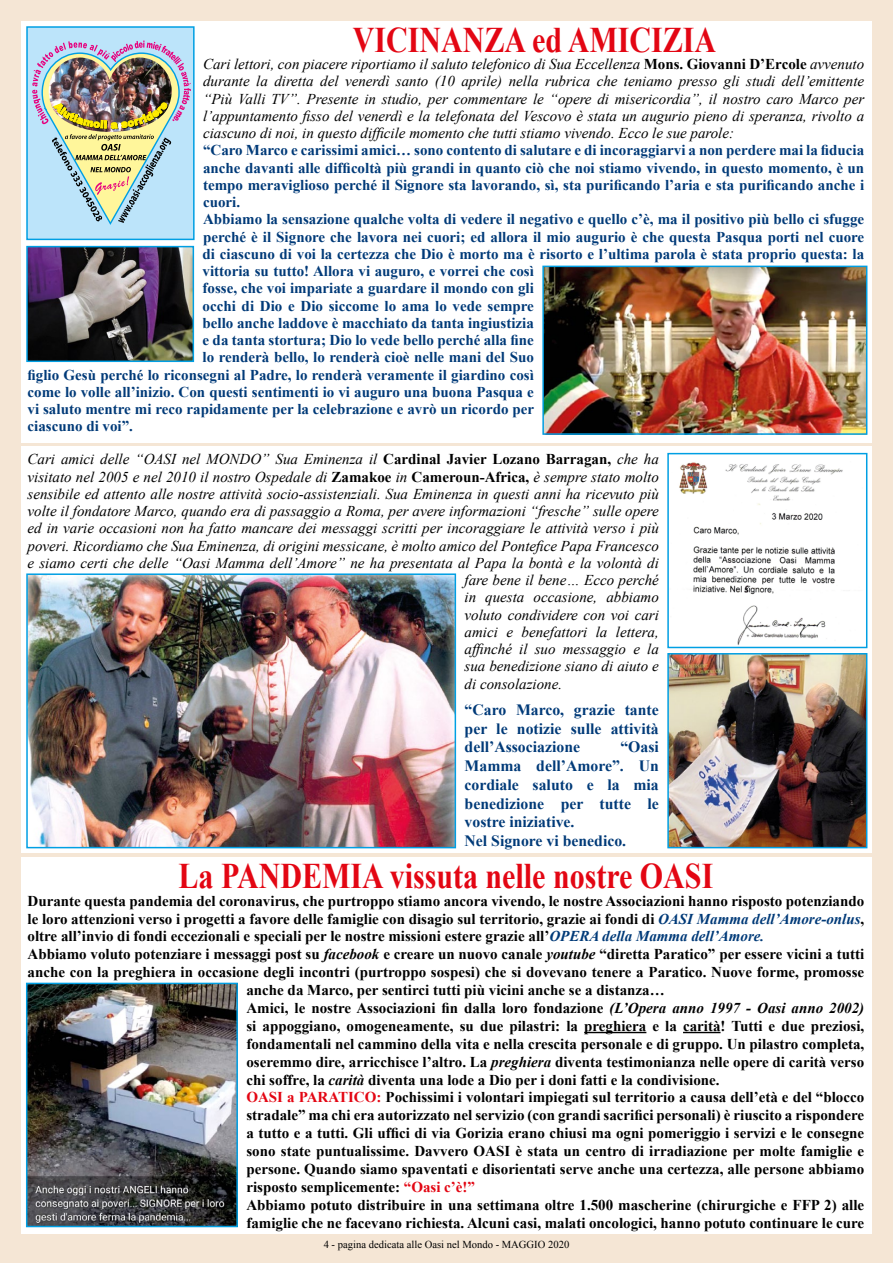
<style>
.page{position:relative;width:893px;height:1263px;background:#f5e6d5}
.page>*{position:absolute;margin:0;border:0;box-sizing:border-box;transform-origin:0 0}
.t1{font:700 36px "Times New Roman";color:#e30613;scale:.83 1}
.t2{font:700 15.75px/18.8px "Times New Roman";color:#003a78;text-align:justify}
.t3{font:700 15px "Times New Roman";color:#000}
.t4{font:italic 15px/17.2px "Times New Roman";color:#000;text-align:justify}
.t5{font:700 15px "Times New Roman";color:#003a78}
.t6{font:10.65px "Times New Roman";color:#000}
.s1{font-weight:700;font-style:normal}
.s2{font-style:italic;color:#003a78}
.s3{font-style:italic}
.s4{color:#e30613}
</style>
<div class="page">
<div style="left:21px;top:21px;width:851px;height:421px;background:#fff"></div>
<div style="left:21px;top:857px;width:851px;height:376px;background:#fff"></div>
<div style="left:21px;top:446px;width:851px;height:407px;background:#fff"></div>
<hr style="left:584px;top:1032px;width:62px;height:1px;background:#000">
<hr style="left:683px;top:1032px;width:37px;height:1px;background:#000">
<div style="left:27px;top:27px;width:167px;height:212px;background:#bce4fa"></div>
<img style="left:32px;top:41px;width:159px;height:184px">
<div style="left:26px;top:26px;width:169px;height:214px;border:2px solid #009fe3"></div>
<img style="left:29px;top:249px;width:162px;height:110px">
<div style="left:26px;top:246px;width:168px;height:116px;border:2px solid #009fe3"></div>
<img style="left:545px;top:269px;width:319px;height:163px">
<div style="left:542px;top:266px;width:325px;height:169px;border:2px solid #009fe3"></div>
<img style="left:29px;top:576px;width:424px;height:269px">
<div style="left:26px;top:573px;width:430px;height:275px;border:2px solid #009fe3"></div>
<img style="left:670px;top:656px;width:194px;height:189px">
<div style="left:667px;top:653px;width:200px;height:195px;border:2px solid #009fe3"></div>
<img style="left:679px;top:462px;width:164px;height:183px">
<div style="left:667px;top:453px;width:200px;height:195px;border:2px solid #009fe3"></div>
<img style="left:29px;top:986px;width:206px;height:238px">
<div style="left:26px;top:983px;width:212px;height:244px;border:2px solid #009fe3"></div>
<h1 class="t1" style="left:353px;top:15px;width:439px">VICINANZA ed AMICIZIA</h1>
<p class="t4" style="left:203px;top:55px;width:663px">Cari lettori, con piacere riportiamo il saluto telefonico di Sua Eccellenza <span class="s1">Mons. Giovanni D’Ercole</span> avvenuto durante la diretta del venerdì santo (10 aprile) nella rubrica che teniamo presso gli studi dell’emittente “Più Valli TV”. Presente in studio, per commentare le “opere di misericordia”, il nostro caro Marco per l’appuntamento fisso del venerdì e la telefonata del Vescovo è stata un augurio pieno di speranza, rivolto a ciascuno di noi, in questo difficile momento che tutti stiamo vivendo. Ecco le sue parole:</p>
<p class="t5" style="left:203px;top:140px;width:663px">“Caro Marco e carissimi amici… sono contento di salutare e di incoraggiarvi a non perdere mai la fiducia</p>
<p class="t5" style="left:203px;top:157px;width:663px">anche davanti alle difficoltà più grandi in quanto ciò che noi stiamo vivendo, in questo momento, è un</p>
<p class="t5" style="left:203px;top:175px;width:663px">tempo meraviglioso perché il Signore sta lavorando, sì, sta purificando l’aria e sta purificando anche i</p>
<p class="t5" style="left:203px;top:192px;width:39px">cuori.</p>
<p class="t5" style="left:203px;top:209px;width:663px">Abbiamo la sensazione qualche volta di vedere il negativo e quello c’è, ma il positivo più bello ci sfugge</p>
<p class="t5" style="left:203px;top:226px;width:663px">perché è il Signore che lavora nei cuori; ed allora il mio augurio è che questa Pasqua porti nel cuore</p>
<p class="t5" style="left:203px;top:244px;width:663px">di ciascuno di voi la certezza che Dio è morto ma è risorto e l’ultima parola è stata proprio questa: la</p>
<p class="t5" style="left:203px;top:261px;width:333px">vittoria su tutto! Allora vi auguro, e vorrei che così</p>
<p class="t5" style="left:203px;top:278px;width:333px">fosse, che voi impariate a guardare il mondo con gli</p>
<p class="t5" style="left:203px;top:295px;width:333px">occhi di Dio e Dio siccome lo ama lo vede sempre</p>
<p class="t5" style="left:203px;top:313px;width:333px">bello anche laddove è macchiato da tanta ingiustizia</p>
<p class="t5" style="left:203px;top:330px;width:333px">e da tanta stortura; Dio lo vede bello perché alla fine</p>
<p class="t5" style="left:203px;top:347px;width:333px">lo renderà bello, lo renderà cioè nelle mani del Suo</p>
<p class="t5" style="left:28px;top:364px;width:508px">figlio Gesù perché lo riconsegni al Padre, lo renderà veramente il giardino così</p>
<p class="t5" style="left:28px;top:382px;width:508px">come lo volle all’inizio. Con questi sentimenti io vi auguro una buona Pasqua e</p>
<p class="t5" style="left:28px;top:399px;width:508px">vi saluto mentre mi reco rapidamente per la celebrazione e avrò un ricordo per</p>
<p class="t5" style="left:28px;top:416px;width:107px">ciascuno di voi”.</p>
<p class="t4" style="left:28px;top:450px;width:633px">Cari amici delle “OASI nel MONDO” Sua Eminenza il <span class="s1">Cardinal Javier Lozano Barragan,</span> che ha</p>
<p class="t4" style="left:28px;top:468px;width:633px">visitato nel 2005 e nel 2010 il nostro Ospedale di <span class="s1">Zamakoe</span> in <span class="s1">Cameroun-Africa,</span> è sempre stato molto</p>
<p class="t4" style="left:28px;top:485px;width:633px">sensibile ed attento alle nostre attività socio-assistenziali. Sua Eminenza in questi anni ha ricevuto più</p>
<p class="t4" style="left:28px;top:502px;width:633px">volte il fondatore Marco, quando era di passaggio a Roma, per avere informazioni “fresche” sulle opere</p>
<p class="t4" style="left:28px;top:519px;width:633px">ed in varie occasioni non ha fatto mancare dei messaggi scritti per incoraggiare le attività verso i più</p>
<p class="t4" style="left:28px;top:537px;width:633px">poveri. Ricordiamo che Sua Eminenza, di origini messicane, è molto amico del Pontefice Papa Francesco</p>
<p class="t4" style="left:28px;top:554px;width:633px">e siamo certi che delle “Oasi Mamma dell’Amore” ne ha presentata al Papa la bontà e la volontà di</p>
<p class="t4" style="left:465px;top:571px;width:196px">fare bene il bene… Ecco perché</p>
<p class="t4" style="left:465px;top:588px;width:196px">in questa occasione, abbiamo</p>
<p class="t4" style="left:465px;top:606px;width:196px">voluto condividere con voi cari</p>
<p class="t4" style="left:465px;top:623px;width:196px">amici e benefattori la lettera,</p>
<p class="t4" style="left:465px;top:640px;width:196px">affinché il suo messaggio e la</p>
<p class="t4" style="left:465px;top:657px;width:196px">sua benedizione siano di aiuto e</p>
<p class="t4" style="left:465px;top:675px;width:99px">di consolazione.</p>
<p class="t2" style="left:465px;top:700px;width:196px">“Caro Marco, grazie tante per le notizie sulle attività dell’Associazione</p>
<p class="t2" style="left:465px;top:737px;width:196px;text-align:left;text-indent:156px">“Oasi<br>Mamma dell’Amore”. Un cordiale saluto e la mia benedizione per tutte le vostre iniziative.<br>Nel Signore vi benedico.</p>
<h1 class="t1" style="left:179px;top:851px;width:646px">La PANDEMIA vissuta nelle nostre OASI</h1>
<p class="t3" style="left:28px;top:890px;width:838px">Durante questa pandemia del coronavirus, che purtroppo stiamo ancora vivendo, le nostre Associazioni hanno risposto potenziando</p>
<p class="t3" style="left:28px;top:908px;width:838px">le loro attenzioni verso i progetti a favore delle famiglie con disagio sul territorio, grazie ai fondi di <span class="s2">OASI Mamma dell’Amore-onlus</span>,</p>
<p class="t3" style="left:28px;top:926px;width:738px">oltre all’invio di fondi eccezionali e speciali per le nostre missioni estere grazie all’<span class="s2">OPERA della Mamma dell’Amore.</span></p>
<p class="t3" style="left:28px;top:944px;width:838px">Abbiamo voluto potenziare i messaggi post su <span class="s3">facebook</span> e creare un nuovo canale <span class="s3">youtube</span> “diretta Paratico” per essere vicini a tutti</p>
<p class="t3" style="left:28px;top:962px;width:838px">anche con la preghiera in occasione degli incontri (purtroppo sospesi) che si dovevano tenere a Paratico. Nuove forme, promosse</p>
<p class="t3" style="left:246px;top:980px;width:420px">anche da Marco, per sentirci tutti più vicini anche se a distanza…</p>
<p class="t3" style="left:246px;top:997px;width:619px">Amici, le nostre Associazioni fin dalla loro fondazione <span class="s3">(L’Opera anno 1997 - Oasi anno 2002)</span></p>
<p class="t3" style="left:246px;top:1015px;width:619px">si appoggiano, omogeneamente, su due pilastri: la preghiera e la carità! Tutti e due preziosi,</p>
<p class="t3" style="left:246px;top:1033px;width:619px">fondamentali nel cammino della vita e nella crescita personale e di gruppo. Un pilastro completa,</p>
<p class="t3" style="left:246px;top:1051px;width:619px">oseremmo dire, arricchisce l’altro. La <span class="s3">preghiera</span> diventa testimonianza nelle opere di carità verso</p>
<p class="t3" style="left:246px;top:1069px;width:475px">chi soffre, la <span class="s3">carità</span> diventa una lode a Dio per i doni fatti e la condivisione.</p>
<p class="t3" style="left:246px;top:1087px;width:619px"><span class="s4">OASI a PARATICO:</span> Pochissimi i volontari impiegati sul territorio a causa dell’età e del “blocco</p>
<p class="t3" style="left:246px;top:1105px;width:619px">stradale” ma chi era autorizzato nel servizio (con grandi sacrifici personali) è riuscito a rispondere</p>
<p class="t3" style="left:246px;top:1123px;width:619px">a tutto e a tutti. Gli uffici di via Gorizia erano chiusi ma ogni pomeriggio i servizi e le consegne</p>
<p class="t3" style="left:246px;top:1141px;width:619px">sono state puntualissime. Davvero OASI è stata un centro di irradiazione per molte famiglie e</p>
<p class="t3" style="left:246px;top:1158px;width:619px">persone. Quando siamo spaventati e disorientati serve anche una certezza, alle persone abbiamo</p>
<p class="t3" style="left:246px;top:1176px;width:230px">risposto semplicemente: <span class="s4">“Oasi c’è!”</span></p>
<p class="t3" style="left:246px;top:1194px;width:619px">Abbiamo potuto distribuire in una settimana oltre 1.500 mascherine (chirurgiche e FFP 2) alle</p>
<p class="t3" style="left:246px;top:1212px;width:619px">famiglie che ne facevano richiesta. Alcuni casi, malati oncologici, hanno potuto continuare le cure</p>
<p class="t6" style="left:324px;top:1237px;width:247px">4 - pagina dedicata alle Oasi nel Mondo - MAGGIO 2020</p>
</div>
